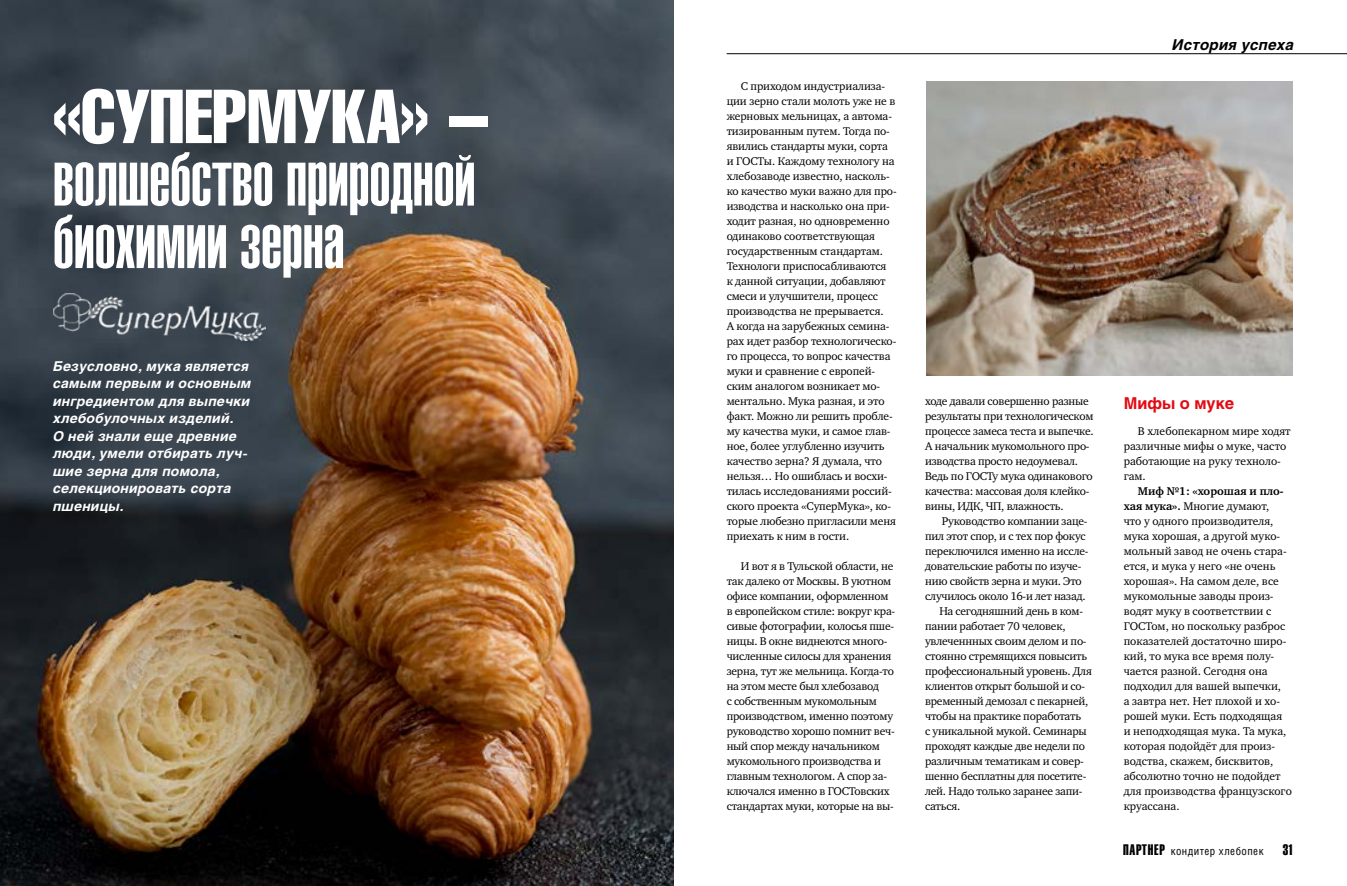
<style>
.page{position:relative;width:1347px;height:886px;background:#fff}
.page>*{position:absolute;margin:0;border:0;box-sizing:border-box;transform-origin:0 0}
.t1{font:75px/62.5px "Helios Ultra Compressed C";color:#fff}
.t2{font:75px "Helios Compressed C";color:#fff}
.t3{font:700 16.25px "Helios C";color:#e30a13}
.t4{font:15px "Helios Extra Compressed C";color:#000}
.t5{font:italic 700 14.88px "Helios C";letter-spacing:.02em;color:#000}
.t6{font:italic 700 13.5px/17.5px "Helios C";letter-spacing:.02em;color:#fff}
.t7{font:11.5px/15px "Charter ITC";letter-spacing:-.01em;color:#000}
.t8{font:11.25px "Helios Cond C";letter-spacing:.04em;color:#000}
.s1{font-weight:700}
.s2{font-family:"Helios Extra Compressed C";font-size:15px}
</style>
<div class="page">
<hr style="left:726px;top:53px;width:620px;height:1px;background:#000">
<img style="left:0;top:0;width:673px;height:886px">
<img style="left:53px;top:293px;width:213px;height:48px">
<img style="left:926px;top:81px;width:366px;height:294px">
<h1 class="t2" style="left:53px;top:72px;width:439px">«СУПЕРМУКА» –</h1>
<h1 class="t1" style="left:53px;top:146px;width:424px">волшебство природной биохимии зерна</h1>
<p class="t6" style="left:53px;top:357px;width:199px">Безусловно, мука является самым первым и основным ингредиентом для выпечки хлебобулочных изделий.<br>О ней знали еще древние люди, умели отбирать луч&shy;шие зерна для помола, селекционировать сорта пшеницы.</p>
<p class="t7" style="left:726px;top:79px;width:172px;text-indent:14px">С приходом индустриализа&shy;ции зерно стали молоть уже не в жерновых мельницах, а автома&shy;тизированным путем. Тогда по&shy;явились стандарты муки, сорта и ГОСТы. Каждому технологу на хлебозаводе известно, насколь&shy;ко качество муки важно для про&shy;изводства и насколько она при&shy;ходит разная, но одновременно одинаково соответствующая государственным стандартам.<br>Технологи приспосабливаются<br>к данной ситуации, добавляют смеси и улучшители, процесс производства не прерывается.<br>А когда на зарубежных семина&shy;рах идет разбор технологическо&shy;го процесса, то вопрос качества муки и сравнение с европей&shy;ским аналогом возникает мо&shy;ментально. Мука разная, и это факт. Можно ли решить пробле&shy;му качества муки, и самое глав&shy;ное, более углубленно изучить качество зерна? Я думала, что нельзя… Но ошиблась и восхи&shy;тилась исследованиями россий&shy;ского проекта «СуперМука», ко&shy;торые любезно пригласили меня приехать к ним в гости.</p>
<p class="t7" style="left:726px;top:559px;width:170px;text-indent:14px">И вот я в Тульской области, не так далеко от Москвы. В уютном офисе компании, оформленном в европейском стиле: вокруг кра&shy;сивые фотографии, колосья пше&shy;ницы. В окне виднеются много&shy;численные силосы для хранения зерна, тут же мельница. Когда-то на этом месте был хлебозавод<br>с собственным мукомольным производством, именно поэтому руководство хорошо помнит веч&shy;ный спор между начальником мукомольного производства и главным технологом. А спор за&shy;ключался именно в ГОСТовских стандартах муки, которые на вы-</p>
<p class="t7" style="left:925px;top:394px;width:170px">ходе давали совершенно разные результаты при технологическом процессе замеса теста и выпечке.<br>А начальник мукомольного про&shy;изводства просто недоумевал.<br>Ведь по ГОСТу мука одинакового качества: массовая доля клейко&shy;вины, ИДК, ЧП, влажность.</p>
<p class="t7" style="left:941px;top:514px;width:147px">Руководство компании заце-</p>
<p class="t7" style="left:925px;top:529px;width:162px">пил этот спор, и с тех пор фокус</p>
<p class="t7" style="left:925px;top:544px;width:165px">переключился именно на иссле-</p>
<p class="t7" style="left:925px;top:559px;width:158px">довательские работы по изуче-</p>
<p class="t7" style="left:925px;top:574px;width:158px">нию свойств зерна и муки. Это</p>
<p class="t7" style="left:925px;top:589px;width:162px">случилось около 16-и лет назад.</p>
<p class="t7" style="left:939px;top:604px;width:145px">На сегодняшний день в ком-</p>
<p class="t7" style="left:925px;top:619px;width:142px">пании работает 70 человек,</p>
<p class="t7" style="left:925px;top:634px;width:163px">увлеченнных своим делом и по-</p>
<p class="t7" style="left:925px;top:649px;width:163px">стоянно стремящихся повысить</p>
<p class="t7" style="left:925px;top:664px;width:168px">профессиональный уровень. Для</p>
<p class="t7" style="left:925px;top:679px;width:161px">клиентов открыт большой и со-</p>
<p class="t7" style="left:925px;top:694px;width:165px">временный демозал с пекарней,</p>
<p class="t7" style="left:925px;top:709px;width:157px">чтобы на практике поработать</p>
<p class="t7" style="left:925px;top:724px;width:163px">с уникальной мукой. Семинары</p>
<p class="t7" style="left:925px;top:739px;width:161px">проходят каждые две недели по</p>
<p class="t7" style="left:925px;top:754px;width:160px">различным тематикам и совер-</p>
<p class="t7" style="left:925px;top:769px;width:163px">шенно бесплатны для посетите-</p>
<p class="t7" style="left:925px;top:784px;width:159px">лей. Надо только заранее запи-</p>
<p class="t7" style="left:925px;top:799px;width:37px">саться.</p>
<p class="t5" style="left:1172px;top:36px;width:123px">История успеха</p>
<h2 class="t3" style="left:1123px;top:394px;width:112px">Мифы о муке</h2>
<p class="t7" style="left:1123px;top:424px;width:169px;text-indent:14px">В хлебопекарном мире ходят различные мифы о муке, часто работающие на руку техноло&shy;гам.</p>
<p class="t7" style="left:1123px;top:484px;width:170px;text-indent:14px"><span class="s1">Миф №1: «хорошая и пло&shy;хая мука».</span> Многие думают,<br>что у одного производителя, мука хорошая, а другой муко&shy;мольный завод не очень стара&shy;ется, и мука у него «не очень хорошая». На самом деле, все мукомольные заводы произ&shy;водят муку в соответствии с<br>ГОСТом, но поскольку разброс показателей достаточно широ&shy;кий, то мука все время полу&shy;чается разной. Сегодня она подходил для вашей выпечки,<br>а завтра нет. Нет плохой и хо&shy;рошей муки. Есть подходящая и неподходящая мука. Та мука, которая подойдёт для произ&shy;водства, скажем, бисквитов, абсолютно точно не подойдет для производства французского круассана.</p>
<p class="t8" style="left:1123px;top:844px;width:142px"><span class="s2">ПАРТНЕР</span> кондитер хлебопек</p>
<h3 class="t4" style="left:1282px;top:841px;width:13px">31</h3>
</div>
